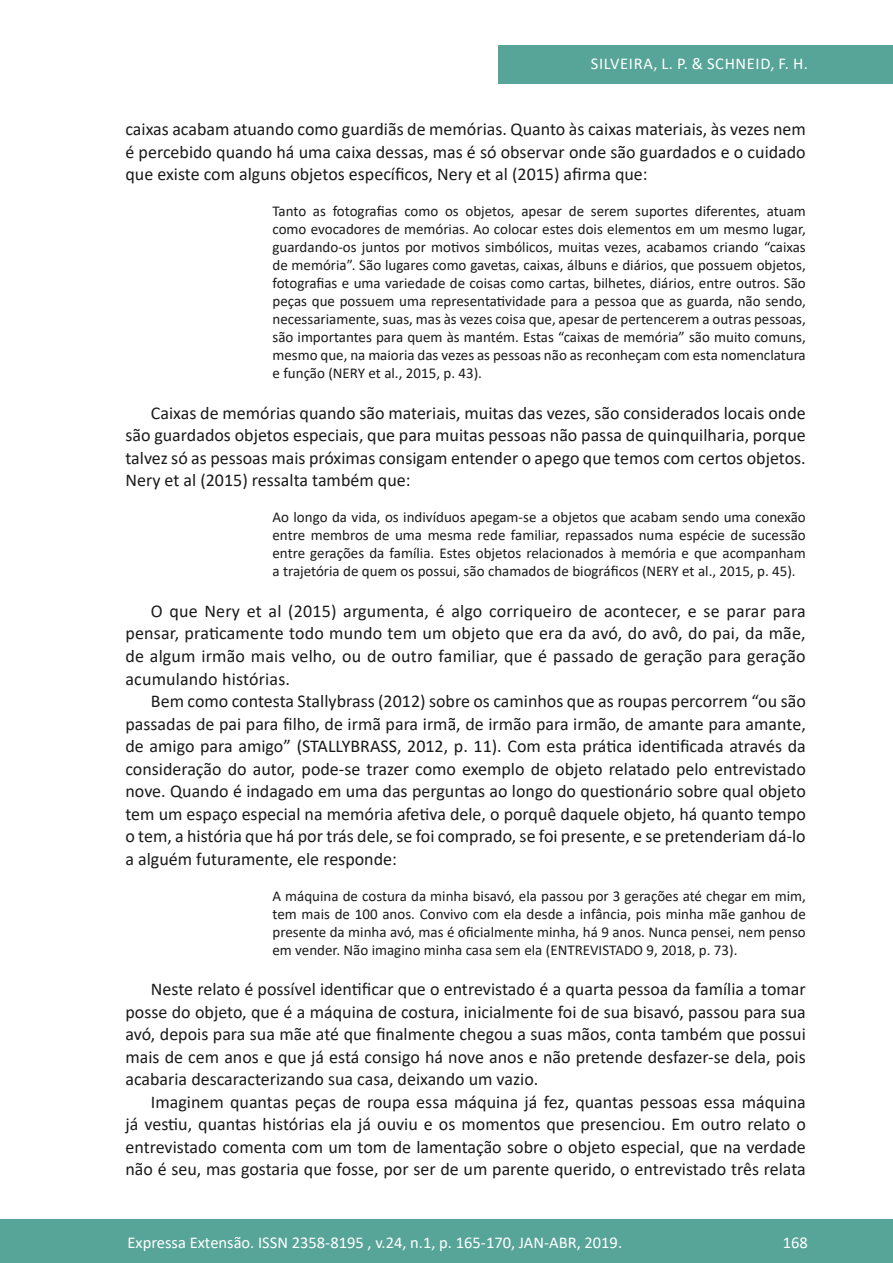
<style>
.page{position:relative;width:893px;height:1263px;background:#fff}
.page>*{position:absolute;margin:0;border:0;box-sizing:border-box;transform-origin:0 0}
.texto{font:18px/22.5px "Calibri";color:#1a1a1a;text-align:justify}
.t1{font:16.5px "Calibri";color:#fff}
.t2{font:16.5px "Calibri";letter-spacing:.04em;color:#fff}
.citação{font:15px/18px "Calibri";color:#1a1a1a;text-align:justify}
</style>
<div class="page">
<div style="left:0;top:1219px;width:893px;height:44px;background:#57a498"></div>
<div style="left:498px;top:45px;width:395px;height:39px;background:#57a498"></div>
<p class="t2" style="left:591px;top:52px;width:219px">SILVEIRA, L. P. &amp; SCHNEID, F. H.</p>
<p class="texto" style="left:125px;top:118px;width:682px">caixas acabam atuando como guardiãs de memórias. Quanto às caixas materiais, às vezes nem é percebido quando há uma caixa dessas, mas é só observar onde são guardados e o cuidado que existe com alguns objetos específicos, Nery et al (2015) afirma que:</p>
<p class="citação" style="left:272px;top:202px;width:535px">Tanto as fotografias como os objetos, apesar de serem suportes diferentes, atuam como evocadores de memórias. Ao colocar estes dois elementos em um mesmo lugar, guardando-os juntos por motivos simbólicos, muitas vezes, acabamos criando “caixas de memória”. São lugares como gavetas, caixas, álbuns e diários, que possuem objetos, fotografias e uma variedade de coisas como cartas, bilhetes, diários, entre outros. São peças que possuem uma representatividade para a pessoa que as guarda, não sendo, necessariamente, suas, mas às vezes coisa que, apesar de pertencerem a outras pessoas, são importantes para quem às mantém. Estas “caixas de memória” são muito comuns, mesmo que, na maioria das vezes as pessoas não as reconheçam com esta nomenclatura e função (NERY et al., 2015, p. 43).</p>
<p class="texto" style="left:125px;top:401px;width:682px;text-indent:26px">Caixas de memórias quando são materiais, muitas das vezes, são considerados locais onde são guardados objetos especiais, que para muitas pessoas não passa de quinquilharia, porque talvez só as pessoas mais próximas consigam entender o apego que temos com certos objetos.<br>Nery et al (2015) ressalta também que:</p>
<p class="citação" style="left:272px;top:508px;width:535px">Ao longo da vida, os indivíduos apegam-se a objetos que acabam sendo uma conexão entre membros de uma mesma rede familiar, repassados numa espécie de sucessão entre gerações da família. Estes objetos relacionados à memória e que acompanham a trajetória de quem os possui, são chamados de biográficos (NERY et al., 2015, p. 45).</p>
<p class="texto" style="left:125px;top:599px;width:682px;text-indent:26px">O que Nery et al (2015) argumenta, é algo corriqueiro de acontecer, e se parar para pensar, praticamente todo mundo tem um objeto que era da avó, do avô, do pai, da mãe, de algum irmão mais velho, ou de outro familiar, que é passado de geração para geração acumulando histórias.</p>
<p class="texto" style="left:125px;top:689px;width:682px;text-indent:26px">Bem como contesta Stallybrass (2012) sobre os caminhos que as roupas percorrem “ou são passadas de pai para filho, de irmã para irmã, de irmão para irmão, de amante para amante, de amigo para amigo” (STALLYBRASS, 2012, p. 11). Com esta prática identificada através da consideração do autor, pode-se trazer como exemplo de objeto relatado pelo entrevistado nove. Quando é indagado em uma das perguntas ao longo do questionário sobre qual objeto tem um espaço especial na memória afetiva dele, o porquê daquele objeto, há quanto tempo o tem, a história que há por trás dele, se foi comprado, se foi presente, e se pretenderiam dá-lo a alguém futuramente, ele responde:</p>
<p class="citação" style="left:272px;top:886px;width:535px">A máquina de costura da minha bisavó, ela passou por 3 gerações até chegar em mim, tem mais de 100 anos. Convivo com ela desde a infância, pois minha mãe ganhou de presente da minha avó, mas é oficialmente minha, há 9 anos. Nunca pensei, nem penso em vender. Não imagino minha casa sem ela (ENTREVISTADO 9, 2018, p. 73).</p>
<p class="texto" style="left:125px;top:977px;width:682px;text-indent:26px">Neste relato é possível identificar que o entrevistado é a quarta pessoa da família a tomar posse do objeto, que é a máquina de costura, inicialmente foi de sua bisavó, passou para sua avó, depois para sua mãe até que finalmente chegou a suas mãos, conta também que possui mais de cem anos e que já está consigo há nove anos e não pretende desfazer-se dela, pois acabaria descaracterizando sua casa, deixando um vazio.</p>
<p class="texto" style="left:125px;top:1090px;width:682px;text-indent:26px">Imaginem quantas peças de roupa essa máquina já fez, quantas pessoas essa máquina já vestiu, quantas histórias ela já ouviu e os momentos que presenciou. Em outro relato o entrevistado comenta com um tom de lamentação sobre o objeto especial, que na verdade não é seu, mas gostaria que fosse, por ser de um parente querido, o entrevistado três relata</p>
<p class="t1" style="left:128px;top:1230px;width:496px">Expressa Extensão. ISSN 2358-8195 , v.24, n.1, p. 165-170, JAN-ABR, 2019.</p>
<p class="t1" style="left:783px;top:1230px;width:27px">168</p>
</div>
